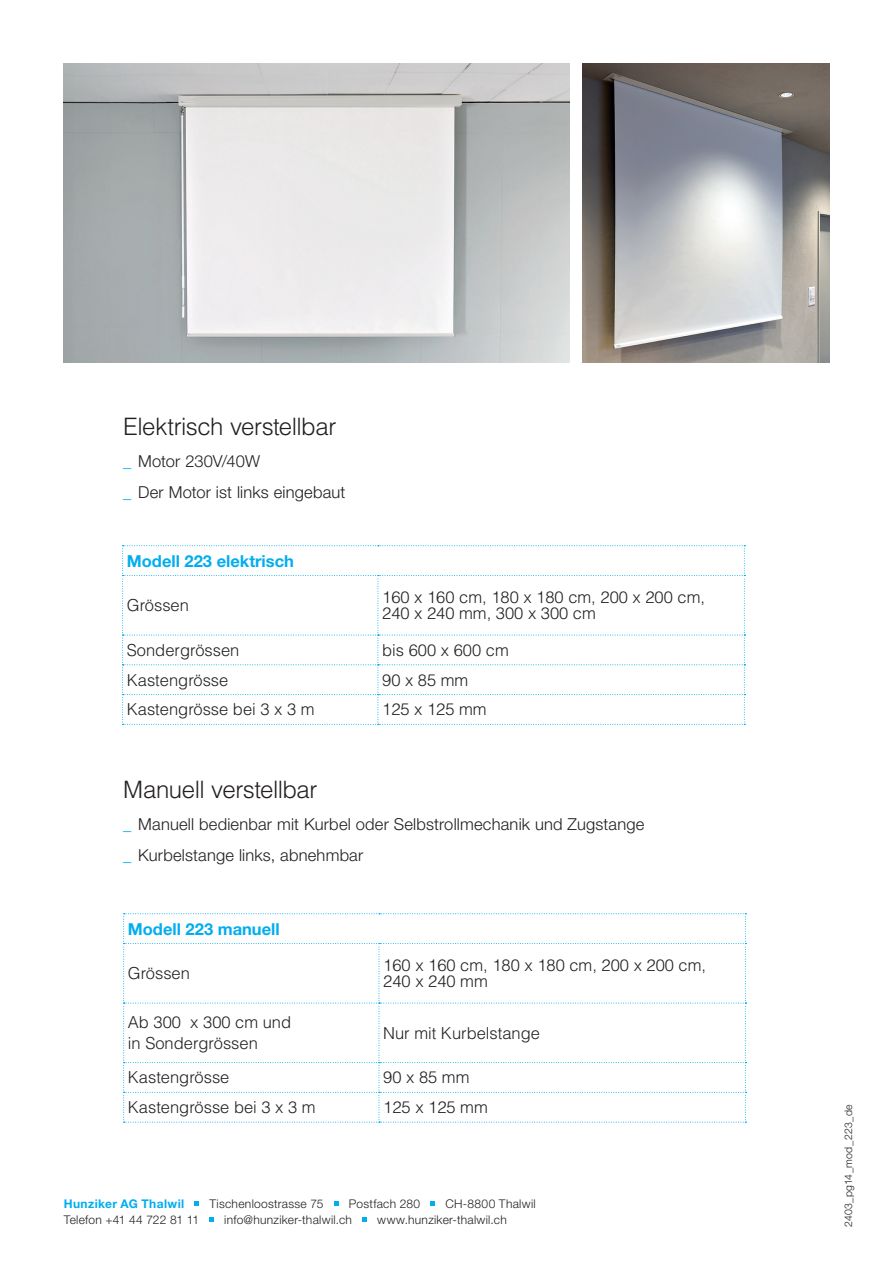
<style>
.page{position:relative;width:893px;height:1263px;background:#fff}
.page>*{position:absolute;margin:0;border:0;box-sizing:border-box;transform-origin:0 0}
.t1{font:300 24px "Helvetica LT Std";letter-spacing:-.02em;color:#231f20}
.t2{font:300 16.5px/16.5px "Helvetica LT Std";color:#231f20}
.t3{font:300 16.5px/31.5px "Helvetica Neue LT Pro";letter-spacing:.01em;color:#231f20}
.t4{font:700 16.5px "Helvetica Neue LT Pro";color:#00aeef}
.t5{font:300 12px "Helvetica Neue LT Pro";letter-spacing:.025em;color:#231f20}
.t6{font:700 12px "Helvetica Neue LT Pro";letter-spacing:.03em;color:#00aeef}
.t7{font:300 10.5px "Helvetica Neue LT Pro";letter-spacing:.025em;color:#231f20}
.s1{color:#00aeef}
</style>
<div class="page">
<img style="left:64px;top:64px;width:506px;height:299px">
<svg style="left:123px;top:913px;width:623px;height:210px"></svg>
<svg style="left:122px;top:545px;width:623px;height:180px"></svg>
<img style="left:583px;top:64px;width:246px;height:298px">
<svg style="left:195px;top:1201px;width:4px;height:4px"></svg>
<svg style="left:334px;top:1201px;width:4px;height:4px"></svg>
<svg style="left:431px;top:1201px;width:4px;height:4px"></svg>
<svg style="left:209px;top:1218px;width:5px;height:4px"></svg>
<svg style="left:362px;top:1218px;width:5px;height:4px"></svg>
<h1 class="t1" style="left:123px;top:411px;width:214px">Elektrisch verstellbar</h1>
<p class="t3" style="left:123px;top:445px;width:224px"><span class="s1">_</span> Motor 230V/40W<br><span class="s1">_</span> Der Motor ist links eingebaut</p>
<p class="t4" style="left:127px;top:550px;width:169px">Modell 223 elektrisch</p>
<p class="t2" style="left:127px;top:597px;width:64px">Grössen</p>
<p class="t2" style="left:382px;top:589px;width:324px">160 x 160 cm, 180 x 180 cm, 200 x 200 cm,<br>240 x 240 mm, 300 x 300 cm</p>
<p class="t2" style="left:127px;top:642px;width:114px">Sondergrössen</p>
<p class="t2" style="left:382px;top:642px;width:128px">bis 600 x 600 cm</p>
<p class="t2" style="left:127px;top:671px;width:103px">Kastengrösse</p>
<p class="t2" style="left:382px;top:671px;width:88px">90 x 85 mm</p>
<p class="t2" style="left:127px;top:701px;width:189px">Kastengrösse bei 3 x 3 m</p>
<p class="t2" style="left:382px;top:701px;width:106px">125 x 125 mm</p>
<h1 class="t1" style="left:123px;top:775px;width:196px">Manuell verstellbar</h1>
<p class="t3" style="left:123px;top:808px;width:523px"><span class="s1">_</span> Manuell bedienbar mit Kurbel oder Selbstrollmechanik und Zugstange <span class="s1">_</span> Kurbelstange links, abnehmbar</p>
<p class="t4" style="left:128px;top:918px;width:153px">Modell 223 manuell</p>
<p class="t2" style="left:128px;top:965px;width:64px">Grössen</p>
<p class="t2" style="left:383px;top:957px;width:324px">160 x 160 cm, 180 x 180 cm, 200 x 200 cm,<br>240 x 240 mm</p>
<p class="t2" style="left:128px;top:1012px;width:165px;line-height:21px">Ab 300 x 300 cm und in Sondergrössen</p>
<p class="t2" style="left:383px;top:1024px;width:158px">Nur mit Kurbelstange</p>
<p class="t2" style="left:128px;top:1069px;width:103px">Kastengrösse</p>
<p class="t2" style="left:383px;top:1069px;width:88px">90 x 85 mm</p>
<p class="t2" style="left:128px;top:1099px;width:189px">Kastengrösse bei 3 x 3 m</p>
<p class="t2" style="left:383px;top:1099px;width:106px">125 x 125 mm</p>
<p class="t6" style="left:64px;top:1196px;width:122px">Hunziker AG Thalwil</p>
<p class="t5" style="left:209px;top:1196px;width:116px">Tischenloostrasse 75</p>
<p class="t5" style="left:349px;top:1196px;width:73px">Postfach 280</p>
<p class="t5" style="left:445px;top:1196px;width:92px">CH-8800 Thalwil</p>
<p class="t5" style="left:64px;top:1213px;width:137px">Telefon +41 44 722 81 11</p>
<p class="t5" style="left:224px;top:1213px;width:129px">info@hunziker-thalwil.ch</p>
<p class="t5" style="left:377px;top:1213px;width:131px">www.hunziker-thalwil.ch</p>
<p class="t7" style="left:842px;top:1227px;width:124px;rotate:-90deg">2403_pg14_mod_223_de</p>
</div>
